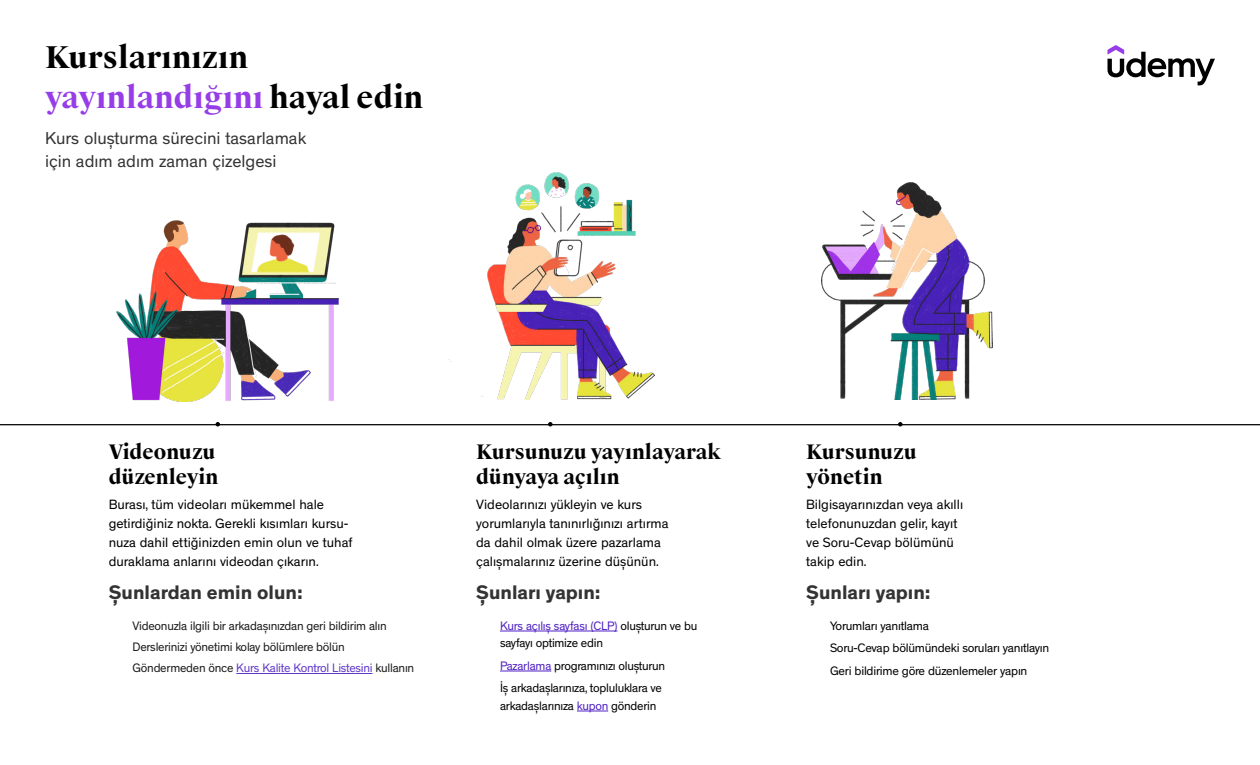
<style>
.page{position:relative;width:1260px;height:765px;background:#fff}
.page>*{position:absolute;margin:0;border:0;box-sizing:border-box;transform-origin:0 0}
.t1{font:700 30px/40px "Suisse Works";color:#000}
.t2{font:700 20px/25px "Suisse Works";color:#000}
.t3{font:700 20px "Theinhardt";color:#333}
.t4{font:17.5px/22.5px "Theinhardt";color:#000}
.t5{font:13.75px/18.8px "Theinhardt";color:#000}
.t6{font:12.5px/22.5px "Theinhardt";letter-spacing:-.02em;color:#000}
.s1{color:#963de8}
.s2{color:#5022c3}
</style>
<div class="page">
<svg style="left:1108px;top:45px;width:107px;height:40px"></svg>
<hr style="left:0;top:424px;width:1260px;height:1px;background:#000">
<svg style="left:216px;top:422px;width:4px;height:5px"></svg>
<hr style="left:236px;top:673px;width:136px;height:1px;background:#5022c3">
<svg style="left:548px;top:422px;width:5px;height:5px"></svg>
<svg style="left:898px;top:422px;width:5px;height:5px"></svg>
<hr style="left:500px;top:631px;width:117px;height:1px;background:#5022c3">
<hr style="left:500px;top:671px;width:51px;height:1px;background:#5022c3">
<hr style="left:577px;top:711px;width:31px;height:1px;background:#5022c3">
<img style="left:116px;top:220px;width:223px;height:181px">
<img style="left:488px;top:172px;width:166px;height:228px">
<img style="left:821px;top:182px;width:171px;height:218px">
<h1 class="t1" style="left:45px;top:38px;width:380px">Kurslarınızın <span class="s1">yayınlandığını</span> hayal edin</h1>
<h3 class="t4" style="left:45px;top:128px;width:263px">Kurs oluşturma sürecini tasarlamak için adım adım zaman çizelgesi</h3>
<h2 class="t2" style="left:109px;top:440px;width:111px">Videonuzu düzenleyin</h2>
<p class="t5" style="left:109px;top:496px;width:245px">Burası, tüm videoları mükemmel hale getirdiğiniz nokta. Gerekli kısımları kursu&shy;nuza dahil ettiğinizden emin olun ve tuhaf duraklama anlarını videodan çıkarın.</p>
<h2 class="t3" style="left:109px;top:579px;width:196px">Şunlardan emin olun:</h2>
<p class="t6" style="left:132px;top:615px;width:283px;line-height:21.2px">Videonuzla ilgili bir arkadaşınızdan geri bildirim alın<br>Derslerinizi yönetimi kolay bölümlere bölün<br>Göndermeden önce <span class="s2">Kurs Kalite Kontrol Listesini</span> kullanın</p>
<h2 class="t2" style="left:476px;top:440px;width:247px">Kursunuzu yayınlayarak dünyaya açılın</h2>
<h2 class="t2" style="left:806px;top:440px;width:112px">Kursunuzu yönetin</h2>
<p class="t5" style="left:476px;top:496px;width:194px">Videolarınızı yükleyin ve kurs yorumlarıyla tanınırlığınızı artırma da dahil olmak üzere pazarlama çalışmalarınız üzerine düşünün.</p>
<p class="t5" style="left:806px;top:496px;width:159px">Bilgisayarınızdan veya akıllı telefonunuzdan gelir, kayıt ve Soru-Cevap bölümünü takip edin.</p>
<h2 class="t3" style="left:476px;top:579px;width:126px">Şunları yapın:</h2>
<h2 class="t3" style="left:806px;top:579px;width:126px">Şunları yapın:</h2>
<p class="t6" style="left:500px;top:617px;width:199px;line-height:17.5px"><span class="s2">Kurs açılış sayfası (CLP)</span> oluşturun ve bu sayfayı optimize edin</p>
<p class="t6" style="left:500px;top:655px;width:167px"><span class="s2">Pazarlama</span> programınızı oluşturun<br>İş arkadaşlarınıza, topluluklara ve</p>
<p class="t6" style="left:500px;top:695px;width:158px">arkadaşlarınıza <span class="s2">kupon</span> gönderin</p>
<p class="t6" style="left:830px;top:615px;width:221px">Yorumları yanıtlama<br>Soru-Cevap bölümündeki soruları yanıtlayın<br>Geri bildirime göre düzenlemeler yapın</p>
</div>
